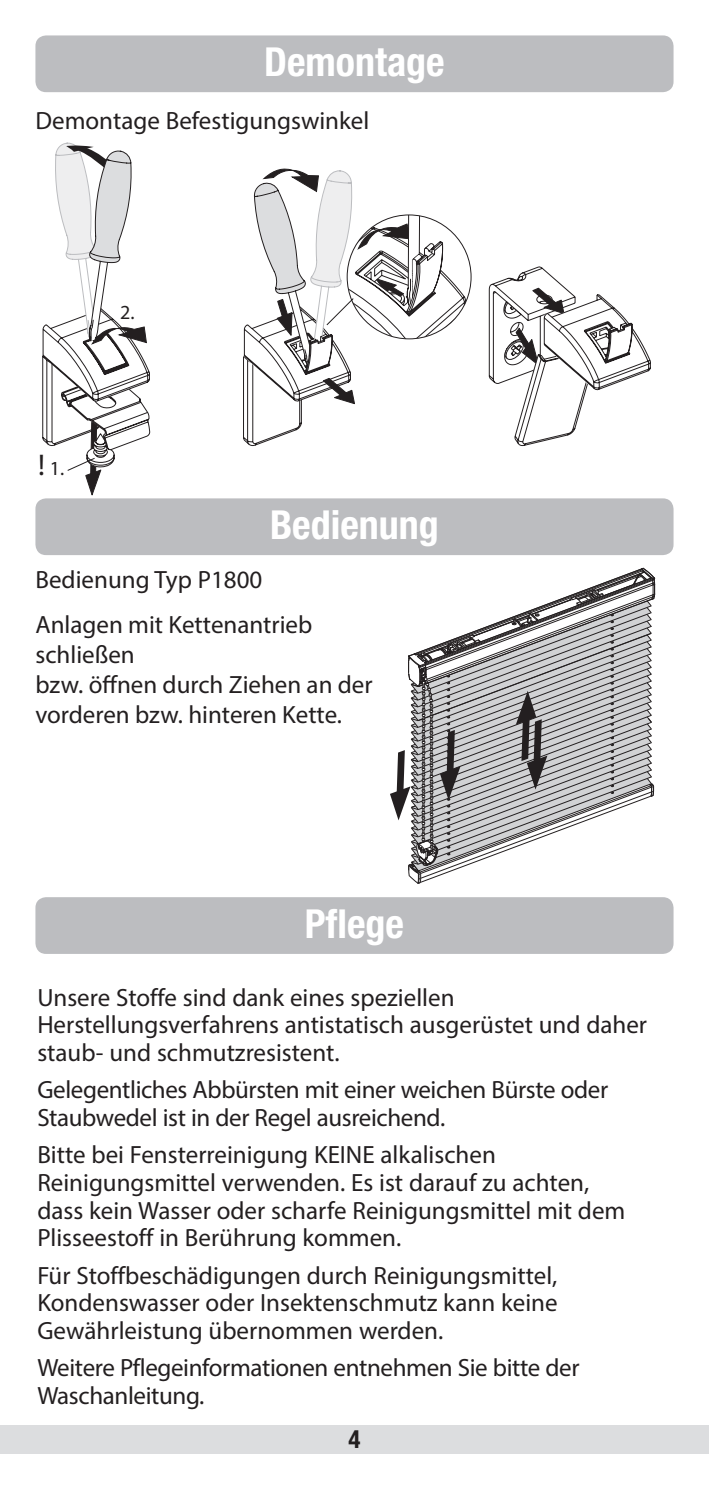
<style>
.page{position:relative;width:709px;height:1489px;background:#fff}
.page>*{position:absolute;margin:0;border:0;box-sizing:border-box;transform-origin:0 0}
.t1{font:700 condensed 40px "Helvetica Neue LT";color:#fff}
.t2{font:25px/27.5px "Myriad Pro";color:#231f20}
.t3{font:700 condensed 25px "Helvetica Neue LT";color:#231f20}
.t4{font:20px "Myriad Pro";color:#231f20}
.s1{font-size:30px}
</style>
<div class="page">
<div style="left:0;top:1424px;width:709px;height:29px;background:#dcdddf"></div>
<div style="left:35px;top:35px;width:638px;height:57px;background:#bcbdc0;border-radius:11px"></div>
<svg style="left:243px;top:168px;width:228px;height:278px"></svg>
<svg style="left:488px;top:266px;width:163px;height:180px"></svg>
<svg style="left:42px;top:142px;width:109px;height:353px"></svg>
<div style="left:35px;top:897px;width:638px;height:56px;background:#bcbdc0;border-radius:11px"></div>
<div style="left:35px;top:498px;width:638px;height:57px;background:#bcbdc0;border-radius:11px"></div>
<svg style="left:390px;top:567px;width:265px;height:317px"></svg>
<p class="t1" style="left:264px;top:38px;width:182px">Demontage</p>
<p class="t2" style="left:35px;top:106px;width:335px">Demontage Befestigungswinkel</p>
<p class="t4" style="left:120px;top:300px;width:16px">2.</p>
<p class="t4" style="left:38px;top:456px;width:27px"><span class="s1">!</span> 1.</p>
<p class="t2" style="left:35px;top:565px;width:228px">Bedienung Typ P1800</p>
<p class="t1" style="left:270px;top:500px;width:170px">Bedienung</p>
<p class="t2" style="left:35px;top:609px;width:278px;line-height:30px">Anlagen mit Kettenantrieb schließen</p>
<p class="t2" style="left:35px;top:670px;width:339px">bzw. öffnen durch Ziehen an der</p>
<p class="t2" style="left:35px;top:700px;width:308px">vorderen bzw. hinteren Kette.</p>
<p class="t1" style="left:305px;top:899px;width:101px">Pflege</p>
<p class="t2" style="left:37px;top:983px;width:611px">Unsere Stoffe sind dank eines speziellen<br>Herstellungsverfahrens antistatisch ausgerüstet und daher staub- und schmutzresistent.</p>
<p class="t2" style="left:37px;top:1075px;width:572px">Gelegentliches Abbürsten mit einer weichen Bürste oder<br>Staubwedel ist in der Regel ausreichend.</p>
<p class="t2" style="left:37px;top:1140px;width:589px">Bitte bei Fensterreinigung KEINE alkalischen Reinigungsmittel verwenden. Es ist darauf zu achten, dass kein Wasser oder scharfe Reinigungsmittel mit dem Plisseestoff in Berührung kommen.</p>
<p class="t2" style="left:37px;top:1260px;width:522px;text-align:justify">Für Stoffbeschädigungen durch Reinigungsmittel, Kondenswasser oder Insektenschmutz kann keine Gewährleistung übernommen werden.</p>
<p class="t2" style="left:37px;top:1353px;width:543px">Weitere Pflegeinformationen entnehmen Sie bitte der<br>Waschanleitung.</p>
<p class="t3" style="left:348px;top:1424px;width:14px">4</p>
</div>
